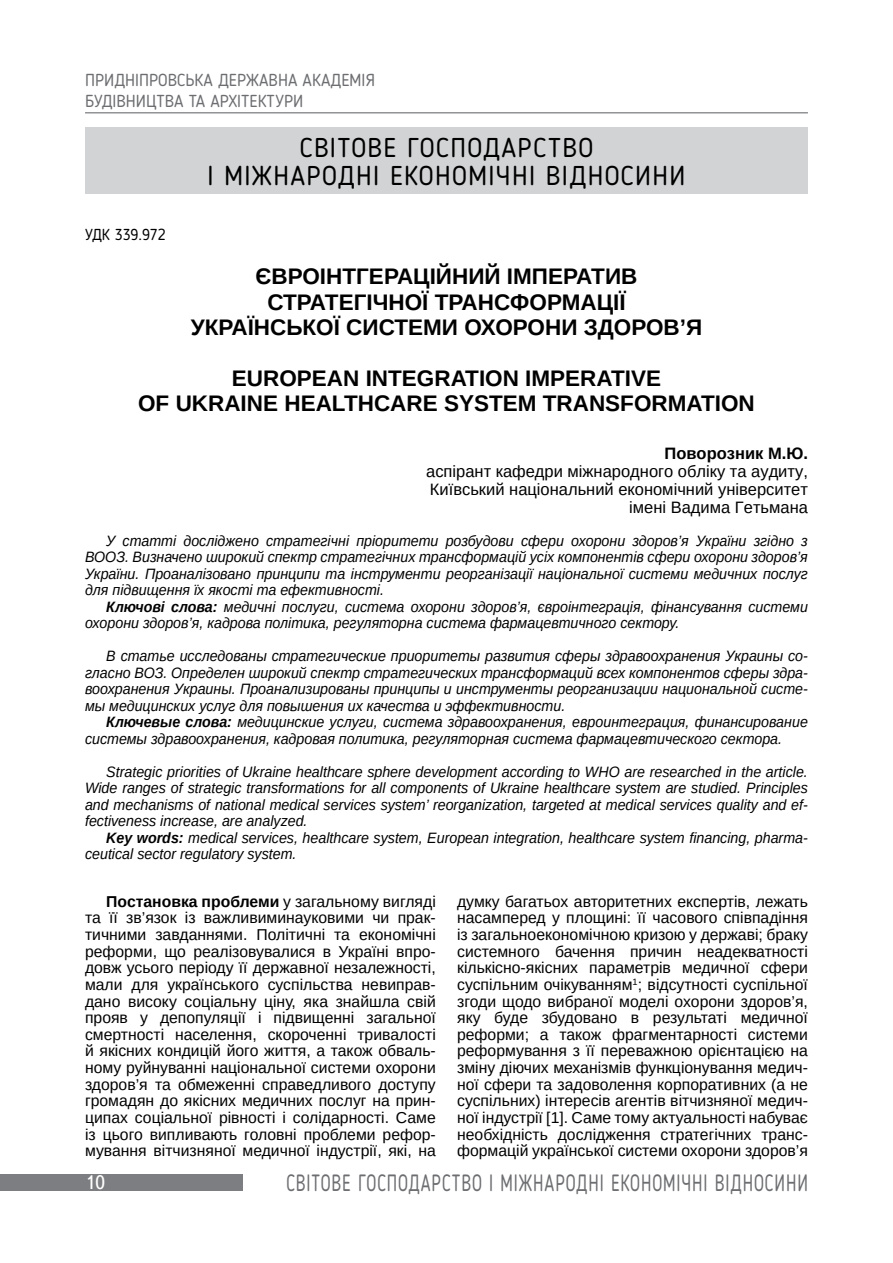
<style>
.page{position:relative;width:893px;height:1263px;background:#fff}
.page>*{position:absolute;margin:0;border:0;box-sizing:border-box;transform-origin:0 0}
.t1{font:27px/28.5px "Blogger Sans";letter-spacing:.05em;color:#000;text-align:center}
.t2{font:23.4px "Blogger Sans";letter-spacing:.05em;color:#6d6e71;scale:.77 1}
.t3{font:700 22.5px/25.5px "Arimo";color:#000;text-align:center}
.t4{font:19.5px "Ukrainian Text";color:#fff}
.t5{font:17.25px/20.7px "Blogger Sans";color:#6d6e71}
.t6{font:16.5px/18px "Arimo";color:#000;text-align:right}
.t7{font:700 16.5px "Arimo";color:#000}
.t8{font:15.75px/16.6px "Arimo";color:#000;text-align:justify}
.t9{font:15.75px "Blogger Sans";color:#000}
.t10{font:italic 15px/16.5px "Arimo";color:#000;text-align:justify;scale:.95 1}
.s1{font-weight:700}
</style>
<div class="page">
<hr style="left:85px;top:112px;width:723px;height:1px;background:#6d6e71">
<div style="left:0;top:1173px;width:242px;height:17px;background:#7d7e81"></div>
<div style="left:85px;top:128px;width:723px;height:66px;background:#d1d3d4"></div>
<p class="t5" style="left:85px;top:69px;width:291px">ПРИДНІПРОВСЬКА ДЕРЖАВНА АКАДЕМІЯ<br>БУДІВНИЦТВА ТА АРХІТЕКТУРИ</p>
<p class="t9" style="left:85px;top:225px;width:82px">УДК 339.972</p>
<h1 class="t1" style="left:208px;top:133px;width:479px">СВІТОВЕ ГОСПОДАРСТВО<br>І МІЖНАРОДНІ ЕКОНОМІЧНІ ВІДНОСИНИ</h1>
<h3 class="t3" style="left:191px;top:264px;width:513px">ЄВРОІНТГЕРАЦІЙНИЙ ІМПЕРАТИВ<br>СТРАТЕГІЧНОЇ ТРАНСФОРМАЦІЇ<br>УКРАЇНСЬКОЇ СИСТЕМИ ОХОРОНИ ЗДОРОВ’Я</h3>
<h3 class="t3" style="left:138px;top:366px;width:618px">EUROPEAN INTEGRATION IMPERATIVE<br>OF UKRAINE HEALTHCARE SYSTEM TRANSFORMATION</h3>
<p class="t7" style="left:664px;top:442px;width:145px">Поворозник М.Ю.</p>
<p class="t6" style="left:426px;top:462px;width:383px">аспірант кафедри міжнародного обліку та аудиту,<br>Київський національний економічний університет імені Вадима Гетьмана</p>
<p class="t10" style="left:85px;top:532px;width:762px;text-indent:21px">У статті досліджено стратегічні пріоритети розбудови сфери охорони здоров’я України згідно з ВООЗ. Визначено широкий спектр стратегічних трансформацій усіх компонентів сфери охорони здоров’я України. Проаналізовано принципи та інструменти реорганізації національної системи медичних послуг для підвищення їх якості та ефективності.</p>
<p class="t10" style="left:85px;top:598px;width:762px;text-indent:21px"><span class="s1">Ключові слова:</span> медичні послуги, система охорони здоров’я, євроінтеграція, фінансування системи охорони здоров’я, кадрова політика, регуляторна система фармацевтичного сектору.</p>
<p class="t10" style="left:85px;top:648px;width:762px;text-indent:21px">В статье исследованы стратегические приоритеты развития сферы здравоохранения Украины со&shy;гласно ВОЗ. Определен широкий спектр стратегических трансформаций всех компонентов сферы здра&shy;воохранения Украины. Проанализированы принципы и инструменты реорганизации национальной систе&shy;мы медицинских услуг для повышения их качества и эффективности.</p>
<p class="t10" style="left:85px;top:714px;width:762px;text-indent:21px"><span class="s1">Ключевые слова:</span> медицинские услуги, система здравоохранения, евроинтеграция, финансирование системы здравоохранения, кадровая политика, регуляторная система фармацевтического сектора.</p>
<p class="t10" style="left:85px;top:763px;width:762px;text-indent:21px">Strategic priorities of Ukraine healthcare sphere development according to WHO are researched in the article.<br>Wide ranges of strategic transformations for all components of Ukraine healthcare system are studied. Principles and mechanisms of national medical services system’ reorganization, targeted at medical services quality and ef&shy;fectiveness increase, are analyzed.</p>
<p class="t10" style="left:85px;top:829px;width:762px;text-indent:21px"><span class="s1">Key words:</span> medical services, healthcare system, European integration, healthcare system financing, pharma&shy;ceutical sector regulatory system.</p>
<p class="t8" style="left:85px;top:893px;width:352px;text-indent:21px"><span class="s1">Постановка проблеми</span> у загальному вигляді та її зв’язок із важливиминауковими чи прак&shy;тичними завданнями. Політичні та економічні реформи, що реалізовувалися в Україні впро&shy;довж усього періоду її державної незалежності, мали для українського суспільства невиправ&shy;дано високу соціальну ціну, яка знайшла свій прояв у депопуляції і підвищенні загальної смертності населення, скороченні тривалості й якісних кондицій його життя, а також обваль&shy;ному руйнуванні національної системи охорони здоров’я та обмеженні справедливого доступу громадян до якісних медичних послуг на прин&shy;ципах соціальної рівності і солідарності. Саме із цього випливають головні проблеми рефор&shy;мування вітчизняної медичної індустрії, які, на</p>
<p class="t8" style="left:457px;top:893px;width:352px">думку багатьох авторитетних експертів, лежать насамперед у площині: її часового співпадіння із загальноекономічною кризою у державі; браку системного бачення причин неадекватності кількісно-якісних параметрів медичної сфери суспільним очікуванням<sup>1</sup>; відсутності суспільної згоди щодо вибраної моделі охорони здоров’я, яку буде збудовано в результаті медичної реформи; а також фрагментарності системи реформування з її переважною орієнтацією на зміну діючих механізмів функціонування медич&shy;ної сфери та задоволення корпоративних (а не суспільних) інтересів агентів вітчизняної медич&shy;ної індустрії [1]. Саме тому актуальності набуває необхідність дослідження стратегічних транс&shy;формацій української системи охорони здоров’я</p>
<h3 class="t4" style="left:85px;top:1172px;width:22px">10</h3>
<h2 class="t2" style="left:286px;top:1168px;width:679px">СВІТОВЕ ГОСПОДАРСТВО І МІЖНАРОДНІ ЕКОНОМІЧНІ ВІДНОСИНИ</h2>
</div>
